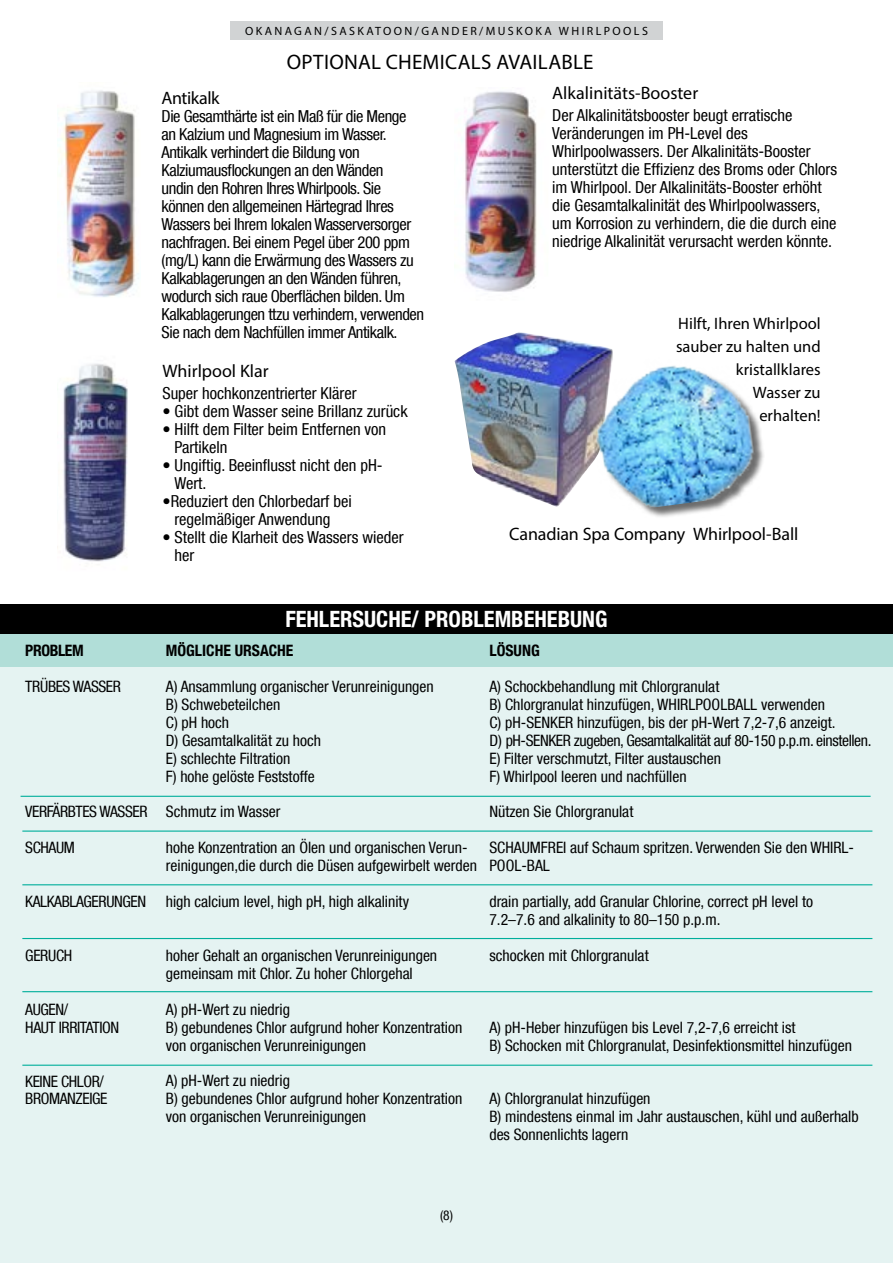
<style>
.page{position:relative;width:893px;height:1263px;background:#fff}
.page>*{position:absolute;margin:0;border:0;box-sizing:border-box;transform-origin:0 0}
.t1{font:700 condensed 22.35px "Helvetica Neue LT Com";color:#fff}
.t2{font:21px "Myriad Pro";letter-spacing:.015em;color:#000}
.t3{font:18px "Myriad Pro";letter-spacing:-.005em;color:#000}
.t4{font:18px "Myriad Pro";letter-spacing:-.025em;color:#000}
.t5{font:condensed 16.5px/18px "Helvetica Neue LT Com";color:#000}
.t6{font:condensed 16.5px/18px "Helvetica Neue LT Com";letter-spacing:-.025em;color:#000}
.t7{font:16.5px/23.1px "Myriad Pro";color:#000;text-align:right}
.t8{font:condensed 15.75px/18px "Helvetica Neue LT Com";color:#000}
.t9{font:condensed 15.75px/18px "Helvetica Neue LT Com";letter-spacing:-.025em;color:#000}
.t10{font:700 condensed 15.75px "Helvetica Neue LT Com";color:#000}
.t11{font:700 condensed 15.75px "Helvetica Neue LT Com";letter-spacing:-.025em;color:#000}
.t12{font:condensed 13.5px "Helvetica Neue LT Com";color:#000}
.t13{font:12px "Myriad Pro";letter-spacing:.2em;color:#000}
</style>
<div class="page">
<div style="left:230px;top:21px;width:433px;height:19px;background:#d1d3d4"></div>
<img style="left:454px;top:332px;width:129px;height:175px">
<div style="left:598px;top:368px;width:166px;height:151px;background:#000;opacity:.58"></div>
<img style="left:583px;top:343px;width:181px;height:171px">
<img style="left:58px;top:90px;width:81px;height:207px">
<img style="left:464px;top:91px;width:73px;height:201px">
<img style="left:57px;top:363px;width:71px;height:199px">
<div style="left:0;top:632px;width:893px;height:36px;background:#b1ded8"></div>
<div style="left:0;top:668px;width:893px;height:595px;background:#e5f3f2"></div>
<div style="left:0;top:604px;width:893px;height:30px;background:#000"></div>
<hr style="left:21px;top:796px;width:850px;height:1px;background:#00ae9b">
<hr style="left:22px;top:830px;width:850px;height:2px;background:#00ae9b">
<hr style="left:22px;top:884px;width:850px;height:1px;background:#00ae9b">
<hr style="left:22px;top:938px;width:850px;height:1px;background:#00ae9b">
<hr style="left:22px;top:991px;width:850px;height:1px;background:#00ae9b">
<hr style="left:22px;top:1065px;width:850px;height:1px;background:#00ae9b">
<p class="t13" style="left:245px;top:23px;width:404px">OKANAGAN/SASKATOON/GANDER/MUSKOKA WHIRLPOOLS</p>
<h2 class="t2" style="left:287px;top:49px;width:308px">OPTIONAL CHEMICALS AVAILABLE</h2>
<p class="t4" style="left:162px;top:87px;width:60px">Antikalk</p>
<p class="t6" style="left:162px;top:107px;width:264px">Die Gesamthärte ist ein Maß für die Menge an Kalzium und Magnesium im Wasser.<br>Antikalk verhindert die Bildung von Kalziumausflockungen an den Wänden<br>undin den Rohren Ihres Whirlpools. Sie können den allgemeinen Härtegrad Ihres Wassers bei Ihrem lokalen Wasserversorger nachfragen. Bei einem Pegel über 200 ppm (mg/L) kann die Erwärmung des Wassers zu Kalkablagerungen an den Wänden führen, wodurch sich raue Oberflächen bilden. Um Kalkablagerungen ttzu verhindern, verwenden Sie nach dem Nachfüllen immer Antikalk.</p>
<p class="t3" style="left:162px;top:360px;width:108px">Whirlpool Klar</p>
<p class="t5" style="left:162px;top:384px;width:196px">Super hochkonzentrierter Klärer</p>
<p class="t5" style="left:162px;top:402px;width:247px">• Gibt dem Wasser seine Brillanz zurück</p>
<p class="t5" style="left:174px;top:420px;width:213px;text-indent:-12px">• Hilft dem Filter beim Entfernen von<br>Partikeln</p>
<p class="t5" style="left:174px;top:456px;width:210px;text-indent:-12px">• Ungiftig. Beeinflusst nicht den pH-<br>Wert.</p>
<p class="t5" style="left:162px;top:492px;width:191px;text-align:center">•Reduziert den Chlorbedarf bei regelmäßiger Anwendung</p>
<p class="t5" style="left:174px;top:528px;width:231px;text-indent:-12px">• Stellt die Klarheit des Wassers wieder her</p>
<p class="t3" style="left:552px;top:81px;width:147px">Alkalinitäts-Booster</p>
<p class="t5" style="left:552px;top:106px;width:286px">Der Alkalinitätsbooster beugt erratische Veränderungen im PH-Level des Whirlpoolwassers. Der Alkalinitäts-Booster unterstützt die Effizienz des Broms oder Chlors im Whirlpool. Der Alkalinitäts-Booster erhöht die Gesamtalkalinität des Whirlpoolwassers, um Korrosion zu verhindern, die die durch eine niedrige Alkalinität verursacht werden könnte.</p>
<p class="t7" style="left:676px;top:312px;width:146px">Hilft, Ihren Whirlpool sauber zu halten und kristallklares<br>Wasser zu<br>erhalten!</p>
<p class="t3" style="left:509px;top:523px;width:291px">Canadian Spa Company Whirlpool-Ball</p>
<p class="t11" style="left:25px;top:641px;width:60px">PROBLEM</p>
<p class="t9" style="left:25px;top:677px;width:97px">TRÜBES WASSER</p>
<p class="t9" style="left:25px;top:802px;width:124px">VERFÄRBTES WASSER</p>
<p class="t8" style="left:25px;top:838px;width:51px">SCHAUM</p>
<p class="t9" style="left:25px;top:892px;width:122px">KALKABLAGERUNGEN</p>
<p class="t8" style="left:25px;top:946px;width:48px">GERUCH</p>
<p class="t9" style="left:25px;top:1000px;width:95px">AUGEN/<br>HAUT IRRITATION</p>
<p class="t9" style="left:25px;top:1072px;width:84px">KEINE CHLOR/<br>BROMANZEIGE</p>
<h1 class="t1" style="left:285px;top:605px;width:324px">FEHLERSUCHE/ PROBLEMBEHEBUNG</h1>
<p class="t10" style="left:166px;top:641px;width:129px">MÖGLICHE URSACHE</p>
<p class="t8" style="left:166px;top:677px;width:269px">A) Ansammlung organischer Verunreinigungen<br>B) Schwebeteilchen<br>C) pH hoch<br>D) Gesamtalkalität zu hoch<br>E) schlechte Filtration<br>F) hohe gelöste Feststoffe</p>
<p class="t8" style="left:166px;top:803px;width:116px">Schmutz im Wasser</p>
<p class="t8" style="left:166px;top:839px;width:313px">hohe Konzentration an Ölen und organischen Verun&shy;reinigungen,die durch die Düsen aufgewirbelt werden</p>
<p class="t8" style="left:166px;top:892px;width:245px">high calcium level, high pH, high alkalinity</p>
<p class="t8" style="left:166px;top:946px;width:273px">hoher Gehalt an organischen Verunreinigungen gemeinsam mit Chlor. Zu hoher Chlorgehal</p>
<p class="t8" style="left:166px;top:1000px;width:298px">A) pH-Wert zu niedrig<br>B) gebundenes Chlor aufgrund hoher Konzentration von organischen Verunreinigungen</p>
<p class="t8" style="left:166px;top:1072px;width:298px">A) pH-Wert zu niedrig<br>B) gebundenes Chlor aufgrund hoher Konzentration von organischen Verunreinigungen</p>
<p class="t10" style="left:489px;top:641px;width:52px">LÖSUNG</p>
<p class="t8" style="left:489px;top:677px;width:384px">A) Schockbehandlung mit Chlorgranulat<br>B) Chlorgranulat hinzufügen, WHIRLPOOLBALL verwenden<br>C) pH-SENKER hinzufügen, bis der pH-Wert 7,2-7,6 anzeigt.<br>D) pH-SENKER zugeben, Gesamtalkalität auf 80-150 p.p.m. einstellen.<br>E) Filter verschmutzt, Filter austauschen<br>F) Whirlpool leeren und nachfüllen</p>
<p class="t8" style="left:489px;top:803px;width:146px">Nützen Sie Chlorgranulat</p>
<p class="t8" style="left:489px;top:839px;width:366px">SCHAUMFREI auf Schaum spritzen. Verwenden Sie den WHIRL-<br>POOL-BAL</p>
<p class="t8" style="left:489px;top:892px;width:325px">drain partially, add Granular Chlorine, correct pH level to<br>7.2–7.6 and alkalinity to 80–150 p.p.m.</p>
<p class="t8" style="left:489px;top:946px;width:161px">schocken mit Chlorgranulat</p>
<p class="t8" style="left:489px;top:1018px;width:364px">A) pH-Heber hinzufügen bis Level 7,2-7,6 erreicht ist<br>B) Schocken mit Chlorgranulat, Desinfektionsmittel hinzufügen</p>
<p class="t8" style="left:489px;top:1090px;width:371px">A) Chlorgranulat hinzufügen<br>B) mindestens einmal im Jahr austauschen, kühl und außerhalb des Sonnenlichts lagern</p>
<p class="t12" style="left:440px;top:1207px;width:14px">(8)</p>
</div>
